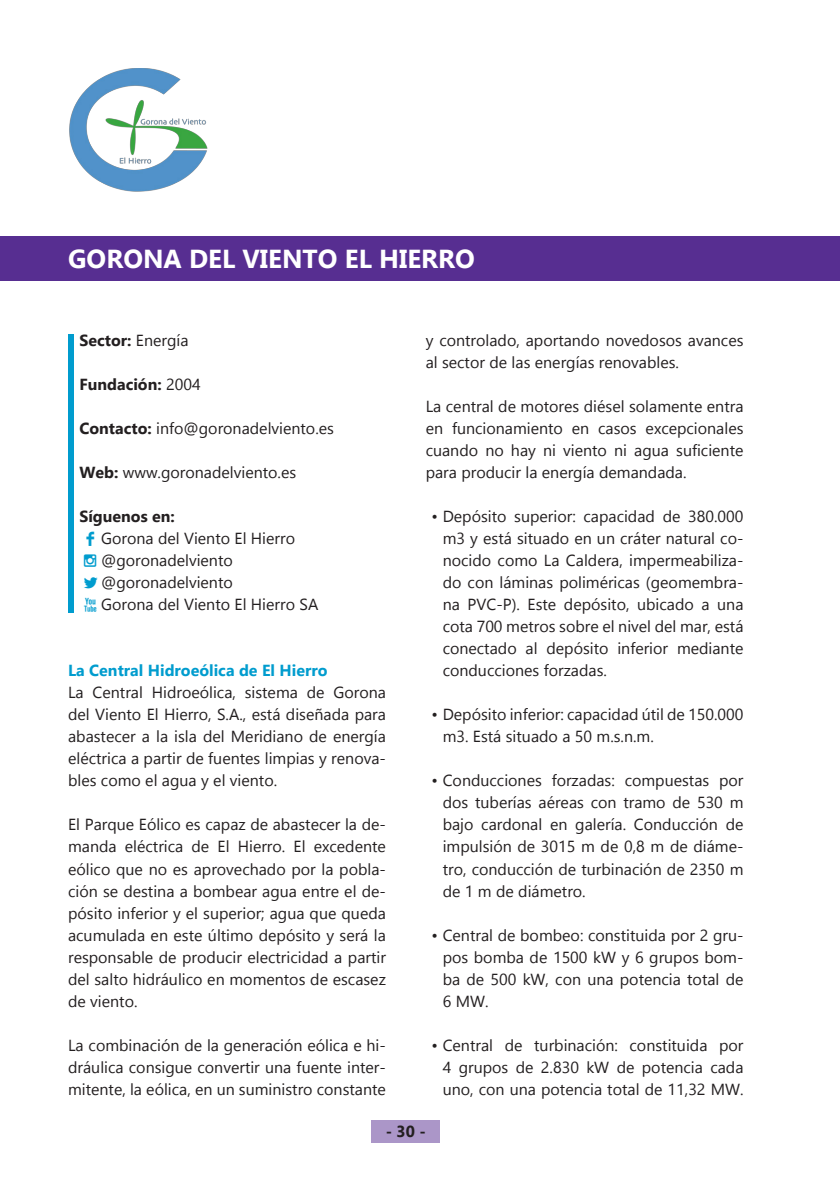
<style>
.page{position:relative;width:840px;height:1191px;background:#fff}
.page>*{position:absolute;margin:0;border:0;box-sizing:border-box;transform-origin:0 0}
.Título_Empresa{font:700 26px "Gadugi";color:#fff}
.RRSS_Ico_1{font:23.2px "Socialico";color:#009cce}
.RRSS_Ico_1-2{font:23.2px "Socialico Plus Plus";color:#009cce}
.Texto_principal{font:16px/22px "Gadugi";color:#231f20;text-align:justify}
.Redes_Sociales{font:16px "Gadugi";color:#231f20}
.Texto_introducción{font:16px "Gadugi";color:#231f20}
.Texto_introducción-2{font:700 16px "Gadugi";color:#231f20}
.Título_principal{font:700 16px "Gadugi";color:#009cce}
.Redes_Sociales-2{font:700 16px "Gadugi";color:#231f20}
.s1{font-weight:400}
.s2{font-weight:700}
</style>
<div class="page">
<div style="left:371px;top:1120px;width:68px;height:22px;background:#ab96c8"></div>
<div style="left:0;top:236px;width:839px;height:44px;background:#572e91"></div>
<img style="left:69px;top:68px;width:139px;height:124px">
<div style="left:68px;top:335px;width:6px;height:278px;background:#009cce"></div>
<p class="Título_Empresa" style="left:68px;top:243px;width:408px">GORONA DEL VIENTO EL HIERRO</p>
<p class="Texto_introducción-2" style="left:79px;top:331px;width:110px">Sector: <span class="s1">Energía</span></p>
<p class="Texto_introducción-2" style="left:79px;top:375px;width:123px">Fundación: <span class="s1">2004</span></p>
<p class="Texto_introducción" style="left:79px;top:419px;width:256px"><span class="s2">Contacto:</span> info@goronadelviento.es</p>
<p class="Texto_introducción" style="left:79px;top:463px;width:218px"><span class="s2">Web:</span> www.goronadelviento.es</p>
<p class="Redes_Sociales-2" style="left:79px;top:507px;width:97px">Síguenos en:</p>
<p class="Redes_Sociales" style="left:101px;top:529px;width:195px">Gorona del Viento El Hierro</p>
<p class="Redes_Sociales" style="left:101px;top:551px;width:133px">@goronadelviento</p>
<p class="Redes_Sociales" style="left:101px;top:573px;width:133px">@goronadelviento</p>
<p class="Redes_Sociales" style="left:101px;top:595px;width:219px">Gorona del Viento El Hierro SA</p>
<p class="RRSS_Ico_1" style="left:85px;top:526px;width:11px">F</p>
<p class="RRSS_Ico_1-2" style="left:83px;top:548px;width:16px">I</p>
<p class="RRSS_Ico_1" style="left:81px;top:570px;width:19px">L</p>
<p class="RRSS_Ico_1" style="left:83px;top:592px;width:16px">X</p>
<p class="Título_principal" style="left:68px;top:661px;width:261px">La Central Hidroeólica de El Hierro</p>
<p class="Texto_principal" style="left:68px;top:681px;width:319px">La Central Hidroeólica, sistema de Gorona del Viento El Hierro, S.A., está diseñada para abastecer a la isla del Meridiano de energía eléctrica a partir de fuentes limpias y renova&shy;bles como el agua y el viento.</p>
<p class="Texto_principal" style="left:68px;top:813px;width:319px">El Parque Eólico es capaz de abastecer la de&shy;manda eléctrica de El Hierro. El excedente eólico que no es aprovechado por la pobla&shy;ción se destina a bombear agua entre el de&shy;pósito inferior y el superior; agua que queda acumulada en este último depósito y será la responsable de producir electricidad a partir del salto hidráulico en momentos de escasez de viento.</p>
<p class="Texto_principal" style="left:68px;top:1033px;width:319px">La combinación de la generación eólica e hi&shy;dráulica consigue convertir una fuente inter&shy;mitente, la eólica, en un suministro constante</p>
<p class="Texto_principal" style="left:425px;top:329px;width:319px">y controlado, aportando novedosos avances al sector de las energías renovables.</p>
<p class="Texto_principal" style="left:425px;top:395px;width:319px">La central de motores diésel solamente entra en funcionamiento en casos excepcionales cuando no hay ni viento ni agua suficiente para producir la energía demandada.</p>
<p class="Texto_principal" style="left:442px;top:505px;width:302px;text-indent:-11px">• Depósito superior: capacidad de 380.000 m3 y está situado en un cráter natural co&shy;nocido como La Caldera, impermeabiliza&shy;do con láminas poliméricas (geomembra&shy;na PVC-P). Este depósito, ubicado a una cota 700 metros sobre el nivel del mar, está conectado al depósito inferior mediante conducciones forzadas.</p>
<p class="Texto_principal" style="left:442px;top:703px;width:302px;text-indent:-11px">• Depósito inferior: capacidad útil de 150.000 m3. Está situado a 50 m.s.n.m.</p>
<p class="Texto_principal" style="left:442px;top:769px;width:302px;text-indent:-11px">• Conducciones forzadas: compuestas por dos tuberías aéreas con tramo de 530 m bajo cardonal en galería. Conducción de impulsión de 3015 m de 0,8 m de diáme&shy;tro, conducción de turbinación de 2350 m de 1 m de diámetro.</p>
<p class="Texto_principal" style="left:442px;top:923px;width:302px;text-indent:-11px">• Central de bombeo: constituida por 2 gru&shy;pos bomba de 1500 kW y 6 grupos bom&shy;ba de 500 kW, con una potencia total de 6 MW.</p>
<p class="Texto_principal" style="left:442px;top:1033px;width:302px;text-indent:-11px">• Central de turbinación: constituida por 4 grupos de 2.830 kW de potencia cada uno, con una potencia total de 11,32 MW.</p>
<p class="Texto_introducción-2" style="left:385px;top:1122px;width:42px">- 30 -</p>
</div>
